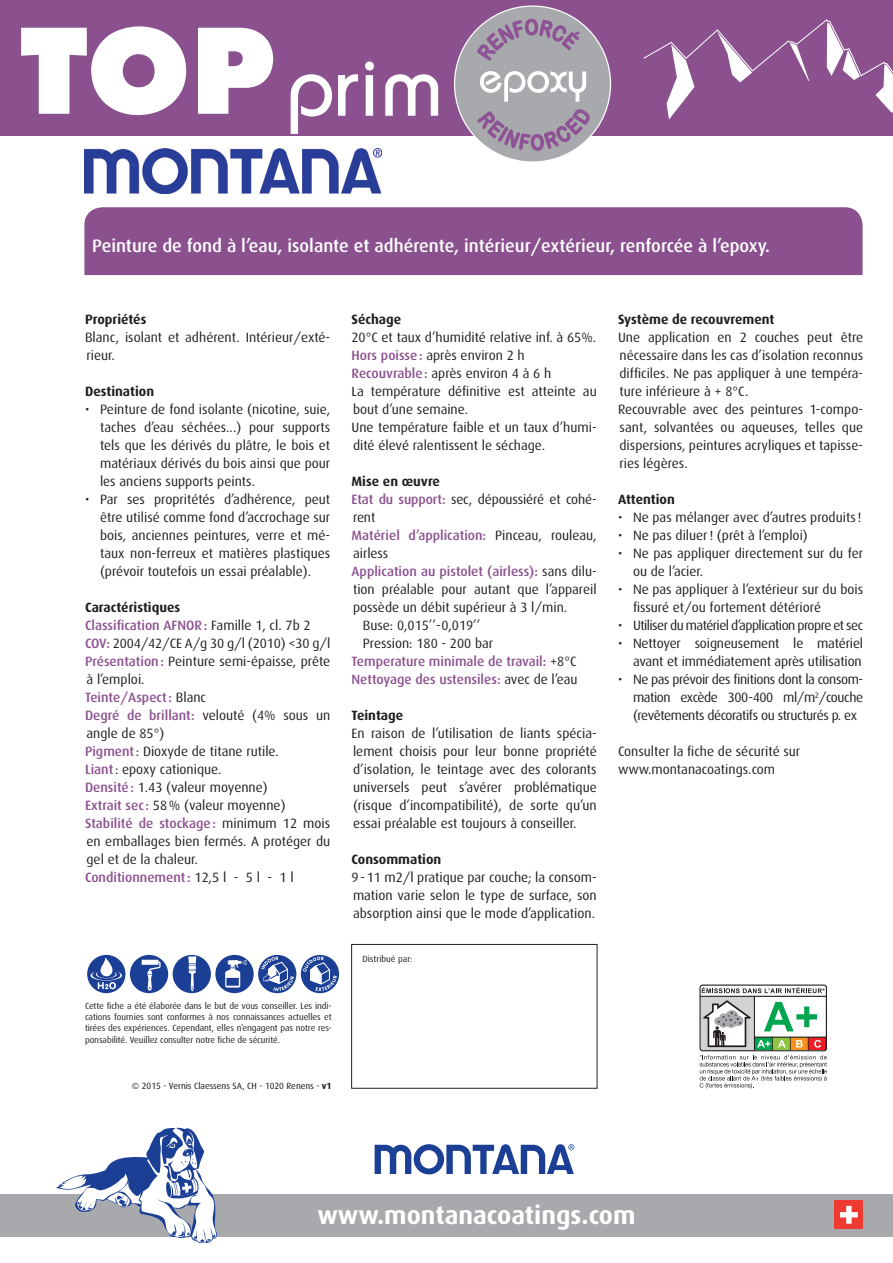
<style>
.page{position:relative;width:893px;height:1263px;background:#fff}
.page>*{position:absolute;margin:0;border:0;box-sizing:border-box;transform-origin:0 0}
.t1{font:84.6px "Bahamas";color:#fff}
.t2{font:700 25.5px "Dax";color:#fff}
.t3{font:500 18px "Dax";color:#fff}
.t4{font:13.5px/18px "Dax";color:#231f20}
.t5{font:500 13.5px "Dax";color:#8b518f}
.t6{font:700 13.5px "Dax";color:#231f20}
.t7{font:13.5px "Dax";letter-spacing:-.04em;color:#231f20}
.t8{font:9px/11.2px "Dax";letter-spacing:-.01em;color:#231f20;text-align:justify}
.t9{font:9px "Dax";color:#121315}
.s1{font-family:"Futura T";font-weight:800;font-size:129px}
.s2{font-weight:700}
.s3{font-weight:500;color:#8b518f}
.s4{font-weight:400;color:#231f20}
</style>
<div class="page">
<div style="left:0;top:0;width:893px;height:136px;background:#8b518f"></div>
<svg style="left:643px;top:19px;width:250px;height:101px"></svg>
<div style="left:455px;top:6px;width:155px;height:156px;background:#a8a9ad;border-radius:50%"></div>
<svg style="left:477px;top:19px;width:103px;height:42px"></svg>
<svg style="left:477px;top:109px;width:113px;height:51px"></svg>
<svg style="left:480px;top:71px;width:106px;height:31px"></svg>
<div style="left:0;top:1194px;width:893px;height:42px;background:#a8a9ad"></div>
<svg style="left:56px;top:1127px;width:162px;height:116px"></svg>
<div style="left:835px;top:1200px;width:28px;height:29px;background:#ee3b32"></div>
<svg style="left:840px;top:1206px;width:18px;height:18px"></svg>
<img style="left:84px;top:149px;width:298px;height:45px">
<div style="left:84px;top:207px;width:779px;height:68px;background:#8b518f"></div>
<div style="left:87px;top:955px;width:38px;height:38px;background:#1b3f94;border-radius:50%"></div>
<svg style="left:91px;top:957px;width:31px;height:32px"></svg>
<div style="left:173px;top:955px;width:38px;height:38px;background:#1b3f94;border-radius:50%"></div>
<div style="left:188px;top:956px;width:8px;height:7px;background:#fff"></div>
<svg style="left:189px;top:964px;width:7px;height:27px"></svg>
<div style="left:130px;top:955px;width:38px;height:38px;background:#1b3f94;border-radius:50%"></div>
<div style="left:142px;top:960px;width:16px;height:5px;background:#fff"></div>
<svg style="left:146px;top:961px;width:15px;height:29px"></svg>
<div style="left:215px;top:955px;width:39px;height:38px;background:#1b3f94;border-radius:50%"></div>
<svg style="left:225px;top:960px;width:22px;height:27px"></svg>
<div style="left:258px;top:955px;width:38px;height:38px;background:#1b3f94;border-radius:50%"></div>
<svg style="left:261px;top:956px;width:33px;height:35px"></svg>
<div style="left:301px;top:955px;width:38px;height:38px;background:#1b3f94;border-radius:50%"></div>
<svg style="left:303px;top:956px;width:34px;height:35px"></svg>
<svg style="left:375px;top:1144px;width:199px;height:30px"></svg>
<svg style="left:699px;top:984px;width:128px;height:105px"></svg>
<div style="left:351px;top:944px;width:246px;height:145px;border:1px solid #231f20"></div>
<h1 class="t1" style="left:20px;top:36px;width:424px"><span class="s1">top</span>prim</h1>
<h3 class="t3" style="left:92px;top:236px;width:679px">Peinture de fond à l’eau, isolante et adhérente, intérieur/extérieur, renforcée à l’epoxy.</h3>
<p class="t6" style="left:85px;top:312px;width:63px">Propriétés</p>
<p class="t4" style="left:85px;top:328px;width:247px">Blanc, isolant et adhérent. Intérieur/exté&shy;rieur.</p>
<p class="t6" style="left:85px;top:384px;width:71px">Destination</p>
<p class="t4" style="left:100px;top:400px;width:232px;text-align:justify;text-indent:-15px">• Peinture de fond isolante (nicotine, suie, taches d’eau séchées...) pour supports tels que les dérivés du plâtre, le bois et matériaux dérivés du bois ainsi que pour les anciens supports peints.</p>
<p class="t4" style="left:100px;top:490px;width:232px;text-align:justify;text-indent:-15px">• Par ses propritétés d’adhérence, peut être utilisé comme fond d’accrochage sur bois, anciennes peintures, verre et mé&shy;taux non-ferreux et matières plastiques (prévoir toutefois un essai préalable).</p>
<p class="t4" style="left:85px;top:598px;width:247px"><span class="s2">Caractéristiques<br></span><span class="s3">Classification AFNOR:</span> Famille 1, cl. 7b 2<br><span class="s3">COV:</span> 2004/42/CE A/g 30 g/l (2010) &lt;30 g/l<br><span class="s3">Présentation:</span> Peinture semi-épaisse, prête à l’emploi.<br><span class="s3">Teinte/Aspect:</span> Blanc<br><span class="s3">Degré de brillant:</span> velouté (4% sous un angle de 85°)<br><span class="s3">Pigment</span>: Dioxyde de titane rutile.<br><span class="s3">Liant</span>: epoxy cationique.<br><span class="s3">Densité:</span> 1.43 (valeur moyenne)<br><span class="s3">Extrait sec :</span> 58% (valeur moyenne)<br><span class="s3">Stabilité de stockage:</span> minimum 12 mois en emballages bien fermés. A protéger du gel et de la chaleur.<br><span class="s3">Conditionnement:</span> 12,5 l - 5 l - 1 l</p>
<p class="t8" style="left:85px;top:1000px;width:248px">Cette fiche a été élaborée dans le but de vous conseiller. Les indi&shy;cations fournies sont conformes à nos connaissances actuelles et tirées des expériences. Cependant, elles n’engagent pas notre res&shy;ponsabilité. Veuillez consulter notre fiche de sécurité.</p>
<p class="t9" style="left:132px;top:1081px;width:201px">© 2015 - Vernis Claessens SA, CH - 1020 Renens - <span class="s2">v1</span></p>
<p class="t6" style="left:352px;top:312px;width:51px">Séchage</p>
<p class="t4" style="left:352px;top:328px;width:247px">20°C et taux d’humidité relative inf. à 65%.<br><span class="s3">Hors poisse:</span> après environ 2 h <span class="s3">Recouvrable:</span> après environ 4 à 6 h<br>La température définitive est atteinte au bout d’une semaine.<br>Une température faible et un taux d’humi&shy;dité élevé ralentissent le séchage.</p>
<p class="t6" style="left:352px;top:474px;width:90px">Mise en œuvre</p>
<p class="t4" style="left:352px;top:490px;width:247px"><span class="s3">Etat du support:</span> sec, dépoussiéré et cohé-</p>
<p class="t4" style="left:353px;top:508px;width:24px">rent</p>
<p class="t5" style="left:352px;top:528px;width:247px">Matériel d’application: <span class="s4">Pinceau, rouleau,</span></p>
<p class="t4" style="left:353px;top:544px;width:37px">airless</p>
<p class="t5" style="left:352px;top:564px;width:247px">Application au pistolet (airless): <span class="s4">sans dilu-</span></p>
<p class="t4" style="left:353px;top:580px;width:245px">tion préalable pour autant que l’appareil</p>
<p class="t4" style="left:353px;top:598px;width:216px">possède un débit supérieur à 3 l/min.</p>
<p class="t4" style="left:363px;top:616px;width:119px">Buse: 0,015’’-0,019’’</p>
<p class="t4" style="left:363px;top:634px;width:132px">Pression: 180 - 200 bar</p>
<p class="t5" style="left:352px;top:654px;width:226px">Temperature minimale de travail: <span class="s4">+8°C</span></p>
<p class="t5" style="left:352px;top:672px;width:227px">Nettoyage des ustensiles: <span class="s4">avec de l’eau</span></p>
<p class="t6" style="left:352px;top:708px;width:53px">Teintage</p>
<p class="t4" style="left:352px;top:724px;width:247px;text-align:justify">En raison de l’utilisation de liants spécia&shy;lement choisis pour leur bonne propriété d’isolation, le teintage avec des colorants universels peut s’avérer problématique (risque d’incompatibilité), de sorte qu’un essai préalable est toujours à conseiller.</p>
<p class="t6" style="left:352px;top:852px;width:91px">Consommation</p>
<p class="t4" style="left:352px;top:868px;width:247px;text-align:justify">9-11 m2/l pratique par couche; la consom&shy;mation varie selon le type de surface, son absorption ainsi que le mode d’application.</p>
<p class="t8" style="left:362px;top:953px;width:52px">Distribué par:</p>
<p class="t6" style="left:618px;top:311px;width:158px">Système de recouvrement</p>
<p class="t4" style="left:618px;top:328px;width:247px">Une application en 2 couches peut être nécessaire dans les cas d’isolation reconnus difficiles. Ne pas appliquer à une tempéra&shy;ture inférieure à + 8°C.<br>Recouvrable avec des peintures 1-compo&shy;sant, solvantées ou aqueuses, telles que dispersions, peintures acryliques et tapisse&shy;ries légères.</p>
<p class="t6" style="left:618px;top:491px;width:58px">Attention</p>
<p class="t4" style="left:618px;top:508px;width:245px">• Ne pas mélanger avec d’autres produits !</p>
<p class="t4" style="left:618px;top:526px;width:191px">• Ne pas diluer! (prêt à l’emploi)</p>
<p class="t4" style="left:633px;top:544px;width:232px;text-indent:-15px">• Ne pas appliquer directement sur du fer ou de l’acier.</p>
<p class="t4" style="left:633px;top:580px;width:232px;text-indent:-15px">• Ne pas appliquer à l’extérieur sur du bois fissuré et/ou fortement détérioré</p>
<p class="t7" style="left:618px;top:618px;width:247px">• Utiliser du matériel d’application propre et sec</p>
<p class="t4" style="left:618px;top:634px;width:247px;text-align:right">• Nettoyer soigneusement le matériel avant et immédiatement après utilisation</p>
<p class="t4" style="left:633px;top:670px;width:232px;text-align:justify;text-indent:-15px">• Ne pas prévoir des finitions dont la consom&shy;mation excède 300-400 ml/m<sup>2</sup>/couche (revêtements décoratifs ou structurés p. ex</p>
<p class="t4" style="left:618px;top:742px;width:184px">Consulter la fiche de sécurité sur www.montanacoatings.com</p>
<h2 class="t2" style="left:317px;top:1201px;width:320px">www.montanacoatings.com</h2>
</div>
